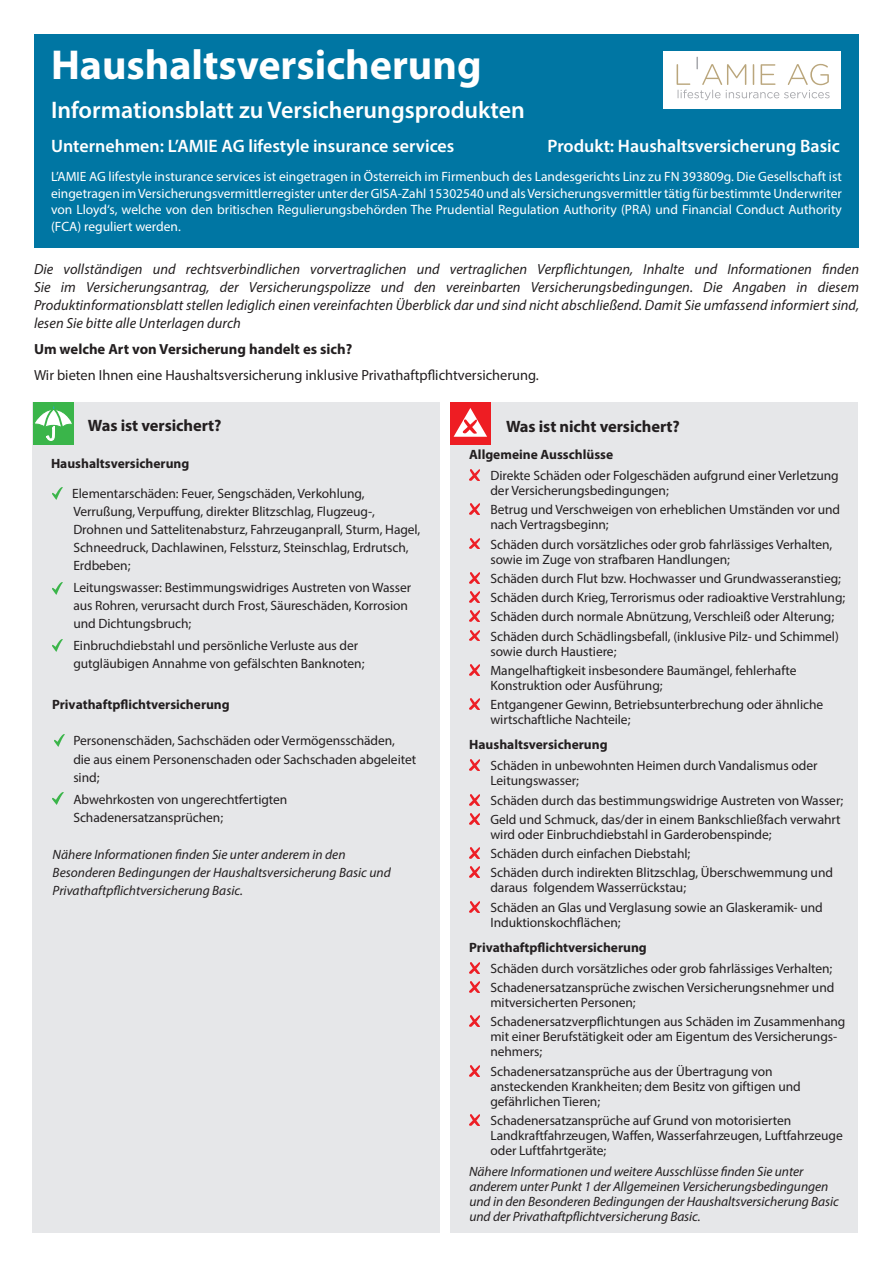
<style>
.page{position:relative;width:893px;height:1263px;background:#fff}
.page>*{position:absolute;margin:0;border:0;box-sizing:border-box;transform-origin:0 0}
.t1{font:700 42px "Myriad Pro";color:#fff}
.t2{font:600 24px "Myriad Pro";color:#fff}
.t3{font:600 18px "Myriad Pro";color:#fff}
.t4{font:700 16.5px "Myriad Pro";letter-spacing:-.005em;color:#231f20}
.t5{font:italic 14.7px/18px "Myriad Pro";letter-spacing:.005em;color:#231f20;text-align:justify}
.t6{font:14.7px "Myriad Pro";color:#231f20}
.t7{font:700 14.7px "Myriad Pro";color:#231f20}
.t8{font:13.5px/19.2px "Myriad Pro";letter-spacing:-.005em;color:#231f20}
.t9{font:13.5px/16.5px "Myriad Pro";color:#fff;text-align:justify}
.t10{font:italic 13.5px/15px "Myriad Pro";letter-spacing:-.005em;color:#231f20}
.t11{font:700 13.5px "Myriad Pro";color:#231f20}
</style>
<div class="page">
<div style="left:34px;top:34px;width:825px;height:213px;background:#0076a3"></div>
<div style="left:33px;top:402px;width:407px;height:831px;background:#e6e7e9"></div>
<div style="left:450px;top:403px;width:407px;height:830px;background:#e6e7e9"></div>
<div style="left:33px;top:402px;width:41px;height:43px;background:#3ab54a"></div>
<svg style="left:35px;top:406px;width:37px;height:35px"></svg>
<div style="left:450px;top:402px;width:41px;height:43px;background:#ee1d23"></div>
<svg style="left:454px;top:408px;width:33px;height:29px"></svg>
<svg style="left:469px;top:470px;width:11px;height:10px"></svg>
<svg style="left:469px;top:504px;width:11px;height:11px"></svg>
<svg style="left:469px;top:538px;width:11px;height:11px"></svg>
<svg style="left:469px;top:572px;width:11px;height:11px"></svg>
<svg style="left:469px;top:592px;width:11px;height:10px"></svg>
<svg style="left:469px;top:611px;width:11px;height:11px"></svg>
<svg style="left:469px;top:630px;width:11px;height:11px"></svg>
<svg style="left:469px;top:664px;width:11px;height:11px"></svg>
<svg style="left:469px;top:699px;width:11px;height:10px"></svg>
<svg style="left:469px;top:760px;width:11px;height:11px"></svg>
<svg style="left:469px;top:794px;width:11px;height:11px"></svg>
<svg style="left:469px;top:813px;width:11px;height:11px"></svg>
<svg style="left:469px;top:848px;width:11px;height:10px"></svg>
<svg style="left:469px;top:867px;width:11px;height:11px"></svg>
<svg style="left:469px;top:901px;width:11px;height:11px"></svg>
<svg style="left:469px;top:962px;width:11px;height:11px"></svg>
<svg style="left:469px;top:982px;width:11px;height:10px"></svg>
<svg style="left:469px;top:1016px;width:11px;height:11px"></svg>
<svg style="left:469px;top:1065px;width:11px;height:11px"></svg>
<svg style="left:469px;top:1114px;width:11px;height:11px"></svg>
<svg style="left:52px;top:487px;width:11px;height:12px"></svg>
<div style="left:663px;top:51px;width:178px;height:58px;background:#fff"></div>
<svg style="left:677px;top:57px;width:153px;height:43px"></svg>
<svg style="left:52px;top:583px;width:11px;height:11px"></svg>
<svg style="left:52px;top:640px;width:11px;height:12px"></svg>
<svg style="left:54px;top:735px;width:11px;height:11px"></svg>
<svg style="left:53px;top:792px;width:10px;height:12px"></svg>
<h1 class="t1" style="left:51px;top:37px;width:432px">Haushaltsversicherung</h1>
<h2 class="t2" style="left:51px;top:94px;width:475px">Informationsblatt zu Versicherungsprodukten</h2>
<h3 class="t3" style="left:51px;top:135px;width:405px">Unternehmen: L’AMIE AG lifestyle insurance services</h3>
<h3 class="t3" style="left:548px;top:135px;width:294px">Produkt: Haushaltsversicherung Basic</h3>
<p class="t9" style="left:51px;top:168px;width:792px">L’AMIE AG lifestyle insturance services ist eingetragen in Österreich im Firmenbuch des Landesgerichts Linz zu FN 393809g. Die Gesellschaft ist eingetragen im Versicherungsvermittlerregister unter der GISA-Zahl 15302540 und als Versicherungsvermittler tätig für bestimmte Underwriter von Lloyd‘s, welche von den britischen Regulierungsbehörden The Prudential Regulation Authority (PRA) und Financial Conduct Authority (FCA) reguliert werden.</p>
<p class="t5" style="left:34px;top:260px;width:826px">Die vollständigen und rechtsverbindlichen vorvertraglichen und vertraglichen Verpflichtungen, Inhalte und Informationen finden Sie im Versicherungsantrag, der Versicherungspolizze und den vereinbarten Versicherungsbedingungen. Die Angaben in diesem Produktinformationsblatt stellen lediglich einen vereinfachten Überblick dar und sind nicht abschließend. Damit Sie umfassend informiert sind, lesen Sie bitte alle Unterlagen durch</p>
<p class="t7" style="left:34px;top:340px;width:320px">Um welche Art von Versicherung handelt es sich?</p>
<p class="t6" style="left:34px;top:366px;width:506px">Wir bieten Ihnen eine Haushaltsversicherung inklusive Privathaftpflichtversicherung.</p>
<p class="t4" style="left:88px;top:415px;width:135px">Was ist versichert?</p>
<p class="t11" style="left:51px;top:454px;width:140px">Haushaltsversicherung</p>
<p class="t8" style="left:72px;top:484px;width:350px;line-height:18px">Elementarschäden: Feuer, Sengschäden, Verkohlung, Verrußung, Verpuffung, direkter Blitzschlag, Flugzeug-, Drohnen und Sattelitenabsturz, Fahrzeuganprall, Sturm, Hagel, Schneedruck, Dachlawinen, Felssturz, Steinschlag, Erdrutsch, Erdbeben;</p>
<p class="t8" style="left:73px;top:578px;width:339px;line-height:18px">Leitungswasser: Bestimmungswidriges Austreten von Wasser aus Rohren, verursacht durch Frost, Säureschäden, Korrosion und Dichtungsbruch;</p>
<p class="t8" style="left:73px;top:637px;width:293px;line-height:18px">Einbruchdiebstahl und persönliche Verluste aus der gutgläubigen Annahme von gefälschten Banknoten;</p>
<p class="t11" style="left:52px;top:695px;width:179px">Privathaftpflichtversicherung</p>
<p class="t8" style="left:73px;top:730px;width:344px">Personenschäden, Sachschäden oder Vermögensschäden,<br>die aus einem Personenschaden oder Sachschaden abgeleitet</p>
<p class="t8" style="left:73px;top:766px;width:216px;line-height:22.2px">sind;<br>Abwehrkosten von ungerechtfertigten</p>
<p class="t8" style="left:73px;top:808px;width:151px">Schadenersatzansprüchen;</p>
<p class="t10" style="left:53px;top:846px;width:340px;line-height:18px">Nähere Informationen finden Sie unter anderem in den<br>Besonderen Bedingungen der Haushaltsversicherung Basic und<br>Privathaftpflichtversicherung Basic.</p>
<p class="t4" style="left:506px;top:416px;width:175px">Was ist nicht versichert?</p>
<p class="t11" style="left:469px;top:446px;width:146px">Allgemeine Ausschlüsse</p>
<p class="t8" style="left:490px;top:468px;width:350px;line-height:15px">Direkte Schäden oder Folgeschäden aufgrund einer Verletzung der Versicherungsbedingungen;</p>
<p class="t8" style="left:490px;top:502px;width:351px;line-height:15px">Betrug und Verschweigen von erheblichen Umständen vor und nach Vertragsbeginn;</p>
<p class="t8" style="left:490px;top:536px;width:343px;line-height:15px">Schäden durch vorsätzliches oder grob fahrlässiges Verhalten, sowie im Zuge von strafbaren Handlungen;</p>
<p class="t8" style="left:490px;top:568px;width:356px">Schäden durch Flut bzw. Hochwasser und Grundwasseranstieg; Schäden durch Krieg, Terrorismus oder radioaktive Verstrahlung; Schäden durch normale Abnützung, Verschleiß oder Alterung; Schäden durch Schädlingsbefall, (inklusive Pilz- und Schimmel)</p>
<p class="t8" style="left:490px;top:641px;width:308px">sowie durch Haustiere;<br>Mangelhaftigkeit insbesondere Baumängel, fehlerhafte</p>
<p class="t8" style="left:490px;top:675px;width:334px">Konstruktion oder Ausführung;<br>Entgangener Gewinn, Betriebsunterbrechung oder ähnliche</p>
<p class="t8" style="left:490px;top:710px;width:142px">wirtschaftliche Nachteile;</p>
<p class="t11" style="left:469px;top:736px;width:140px">Haushaltsversicherung</p>
<p class="t8" style="left:490px;top:758px;width:328px;line-height:15px">Schäden in unbewohnten Heimen durch Vandalismus oder<br>Leitungswasser;</p>
<p class="t8" style="left:490px;top:790px;width:354px">Schäden durch das bestimmungswidrige Austreten von Wasser;<br>Geld und Schmuck, das/der in einem Bankschließfach verwahrt</p>
<p class="t8" style="left:490px;top:824px;width:344px">wird oder Einbruchdiebstahl in Garderobenspinde;<br>Schäden durch einfachen Diebstahl;<br>Schäden durch indirekten Blitzschlag, Überschwemmung und</p>
<p class="t8" style="left:490px;top:878px;width:334px">daraus folgendem Wasserrückstau;<br>Schäden an Glas und Verglasung sowie an Glaskeramik- und</p>
<p class="t8" style="left:490px;top:912px;width:132px">Induktionskochflächen;</p>
<p class="t11" style="left:469px;top:938px;width:179px">Privathaftpflichtversicherung</p>
<p class="t8" style="left:490px;top:958px;width:345px">Schäden durch vorsätzliches oder grob fahrlässiges Verhalten;<br>Schadenersatzansprüche zwischen Versicherungsnehmer und</p>
<p class="t8" style="left:490px;top:993px;width:357px">mitversicherten Personen;<br>Schadenersatzverpflichtungen aus Schäden im Zusammenhang</p>
<p class="t8" style="left:490px;top:1029px;width:348px;line-height:15px">mit einer Berufstätigkeit oder am Eigentum des Versicherungs&shy;nehmers;</p>
<p class="t8" style="left:490px;top:1063px;width:312px;line-height:15px">Schadenersatzansprüche aus der Übertragung von ansteckenden Krankheiten; dem Besitz von giftigen und gefährlichen Tieren;</p>
<p class="t8" style="left:490px;top:1113px;width:354px;line-height:15px">Schadenersatzansprüche auf Grund von motorisierten<br>Landkraftfahrzeugen, Waffen, Wasserfahrzeugen, Luftfahrzeuge oder Luftfahrtgeräte;</p>
<p class="t10" style="left:469px;top:1163px;width:371px">Nähere Informationen und weitere Ausschlüsse finden Sie unter anderem unter Punkt 1 der Allgemeinen Versicherungsbedingungen und in den Besonderen Bedingungen der Haushaltsversicherung Basic und der Privathaftpflichtversicherung Basic.</p>
</div>
